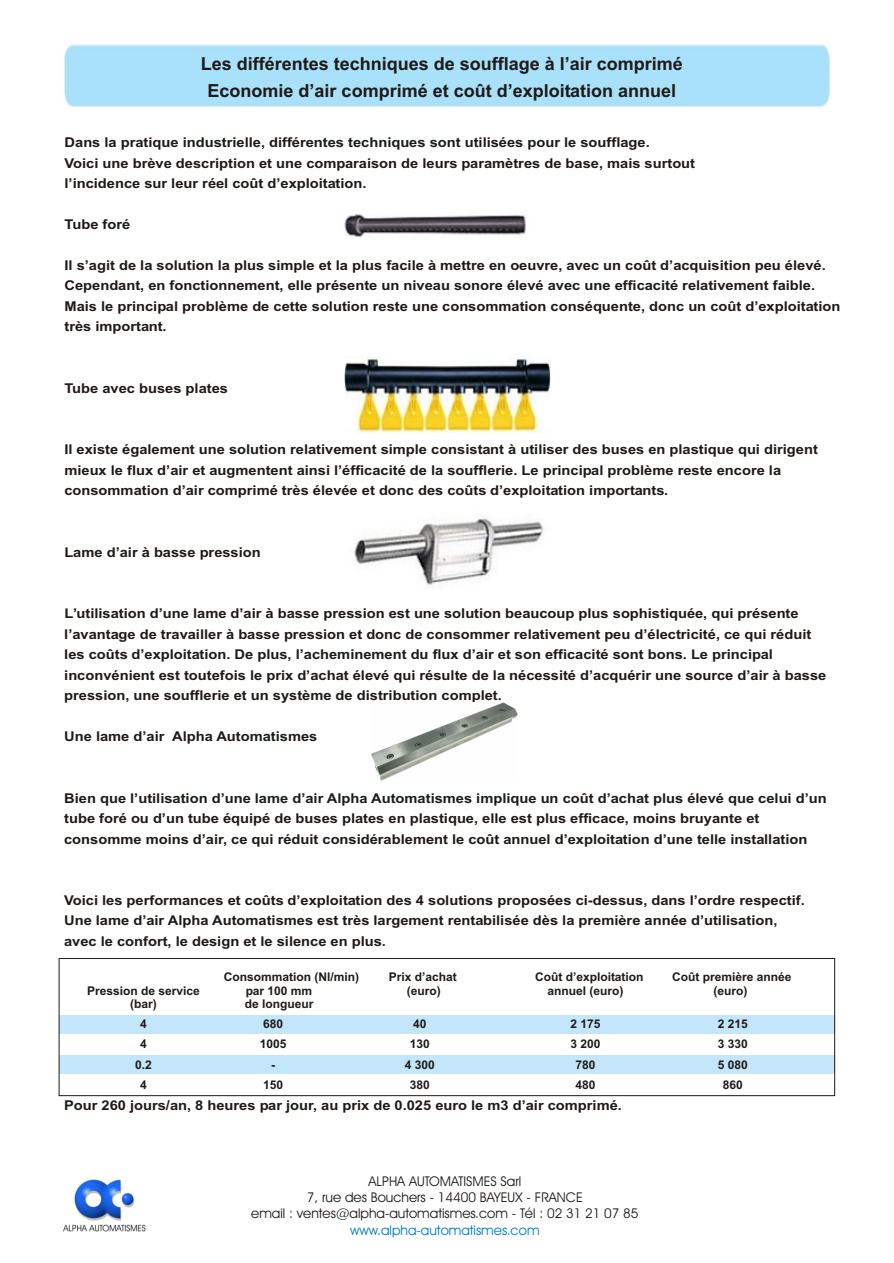
<style>
.page{position:relative;width:894px;height:1263px;background:#fff}
.page>*{position:absolute;margin:0;border:0;box-sizing:border-box;transform-origin:0 0}
.t1{font:700 18px/27.3px "Arial";color:#1f1a17;text-align:center}
.t2{font:700 13.5px/20.5px "Arial";color:#1f1a17;scale:1.09 1}
.t3{font:13.5px/16.2px "Avant Garde Bk BT";color:#1f1a17;text-align:center}
.t4{font:13.5px "Avant Garde Bk BT";color:#007dc2}
.t5{font:700 12px "Arial";color:#1f1a17}
</style>
<div class="page">
<img style="left:63px;top:1180px;width:83px;height:52px">
<div style="left:60px;top:1055px;width:775px;height:18px;background:#c4e6fa"></div>
<div style="left:60px;top:1015px;width:775px;height:19px;background:#c4e6fa"></div>
<div style="left:59px;top:958px;width:776px;height:138px;border:1px solid #1f1a17"></div>
<img style="left:345px;top:356px;width:206px;height:77px">
<img style="left:344px;top:214px;width:182px;height:23px">
<img style="left:354px;top:518px;width:190px;height:70px">
<img style="left:371px;top:703px;width:146px;height:78px">
<h1 class="t1" style="left:201px;top:51px;width:484px">Les différentes techniques de soufflage à l’air comprimé<br>Economie d’air comprimé et coût d’exploitation annuel</h1>
<p class="t2" style="left:65px;top:133px;width:580px">Dans la pratique industrielle, différentes techniques sont utilisées pour le soufflage.<br>Voici une brève description et une comparaison de leurs paramètres de base, mais surtout l’incidence sur leur réel coût d’exploitation.</p>
<p class="t2" style="left:65px;top:215px;width:62px">Tube foré</p>
<p class="t2" style="left:64px;top:256px;width:713px">Il s’agit de la solution la plus simple et la plus facile à mettre en oeuvre, avec un coût d’acquisition peu élevé.<br>Cependant, en fonctionnement, elle présente un niveau sonore élevé avec une efficacité relativement faible.<br>Mais le principal problème de cette solution reste une consommation conséquente, donc un coût d’exploitation très important.</p>
<p class="t2" style="left:64px;top:379px;width:152px">Tube avec buses plates</p>
<p class="t2" style="left:64px;top:441px;width:693px">Il existe également une solution relativement simple consistant à utiliser des buses en plastique qui dirigent mieux le flux d’air et augmentent ainsi l’éfficacité de la soufflerie. Le principal problème reste encore la consommation d’air comprimé très élevée et donc des coûts d’exploitation importants.</p>
<p class="t2" style="left:64px;top:543px;width:182px">Lame d’air à basse pression</p>
<p class="t2" style="left:64px;top:604px;width:701px">L’utilisation d’une lame d’air à basse pression est une solution beaucoup plus sophistiquée, qui présente l’avantage de travailler à basse pression et donc de consommer relativement peu d’électricité, ce qui réduit les coûts d’exploitation. De plus, l’acheminement du flux d’air et son efficacité sont bons. Le principal inconvénient est toutefois le prix d’achat élevé qui résulte de la nécessité d’acquérir une source d’air à basse pression, une soufflerie et un système de distribution complet.</p>
<p class="t2" style="left:64px;top:727px;width:234px">Une lame d’air Alpha Automatismes</p>
<p class="t2" style="left:64px;top:789px;width:701px">Bien que l’utilisation d’une lame d’air Alpha Automatismes implique un coût d’achat plus élevé que celui d’un tube foré ou d’un tube équipé de buses plates en plastique, elle est plus efficace, moins bruyante et consomme moins d’air, ce qui réduit considérablement le coût annuel d’exploitation d’une telle installation</p>
<p class="t2" style="left:64px;top:891px;width:681px">Voici les performances et coûts d’exploitation des 4 solutions proposées ci-dessus, dans l’ordre respectif.<br>Une lame d’air Alpha Automatismes est très largement rentabilisée dès la première année d’utilisation, avec le confort, le design et le silence en plus.</p>
<p class="t5" style="left:224px;top:973px;width:137px">Consommation (Nl/min)</p>
<p class="t5" style="left:389px;top:973px;width:70px">Prix d’achat</p>
<p class="t5" style="left:535px;top:973px;width:110px">Coût d’exploitation</p>
<p class="t5" style="left:672px;top:973px;width:121px">Coût première année</p>
<p class="t5" style="left:87px;top:986px;width:114px">Pression de service</p>
<p class="t5" style="left:246px;top:986px;width:68px">par 100 mm</p>
<p class="t5" style="left:407px;top:986px;width:35px">(euro)</p>
<p class="t5" style="left:548px;top:986px;width:78px">annuel (euro)</p>
<p class="t5" style="left:714px;top:986px;width:35px">(euro)</p>
<p class="t5" style="left:130px;top:999px;width:28px">(bar)</p>
<p class="t5" style="left:245px;top:999px;width:70px">de longueur</p>
<p class="t5" style="left:140px;top:1020px;width:8px">4</p>
<p class="t5" style="left:263px;top:1020px;width:22px">680</p>
<p class="t5" style="left:413px;top:1020px;width:15px">40</p>
<p class="t5" style="left:571px;top:1020px;width:32px">2 175</p>
<p class="t5" style="left:718px;top:1020px;width:32px">2 215</p>
<p class="t5" style="left:140px;top:1040px;width:8px">4</p>
<p class="t5" style="left:260px;top:1040px;width:28px">1005</p>
<p class="t5" style="left:410px;top:1040px;width:22px">130</p>
<p class="t5" style="left:571px;top:1040px;width:32px">3 200</p>
<p class="t5" style="left:718px;top:1040px;width:32px">3 330</p>
<p class="t5" style="left:135px;top:1060px;width:18px">0.2</p>
<p class="t5" style="left:271px;top:1060px;width:5px">-</p>
<p class="t5" style="left:405px;top:1060px;width:32px">4 300</p>
<p class="t5" style="left:576px;top:1060px;width:22px">780</p>
<p class="t5" style="left:718px;top:1060px;width:32px">5 080</p>
<p class="t5" style="left:140px;top:1080px;width:8px">4</p>
<p class="t5" style="left:263px;top:1080px;width:22px">150</p>
<p class="t5" style="left:410px;top:1080px;width:22px">380</p>
<p class="t5" style="left:576px;top:1080px;width:22px">480</p>
<p class="t5" style="left:723px;top:1080px;width:22px">860</p>
<p class="t2" style="left:64px;top:1096px;width:513px">Pour 260 jours/an, 8 heures par jour, au prix de 0.025 euro le m3 d’air comprimé.</p>
<p class="t3" style="left:251px;top:1174px;width:389px">ALPHA AUTOMATISMES Sarl<br>7, rue des Bouchers - 14400 BAYEUX - FRANCE<br>email : ventes@alpha-automatismes.com - Tél : 02 31 21 07 85</p>
<p class="t4" style="left:350px;top:1224px;width:191px">www.alpha-automatismes.com</p>
</div>
